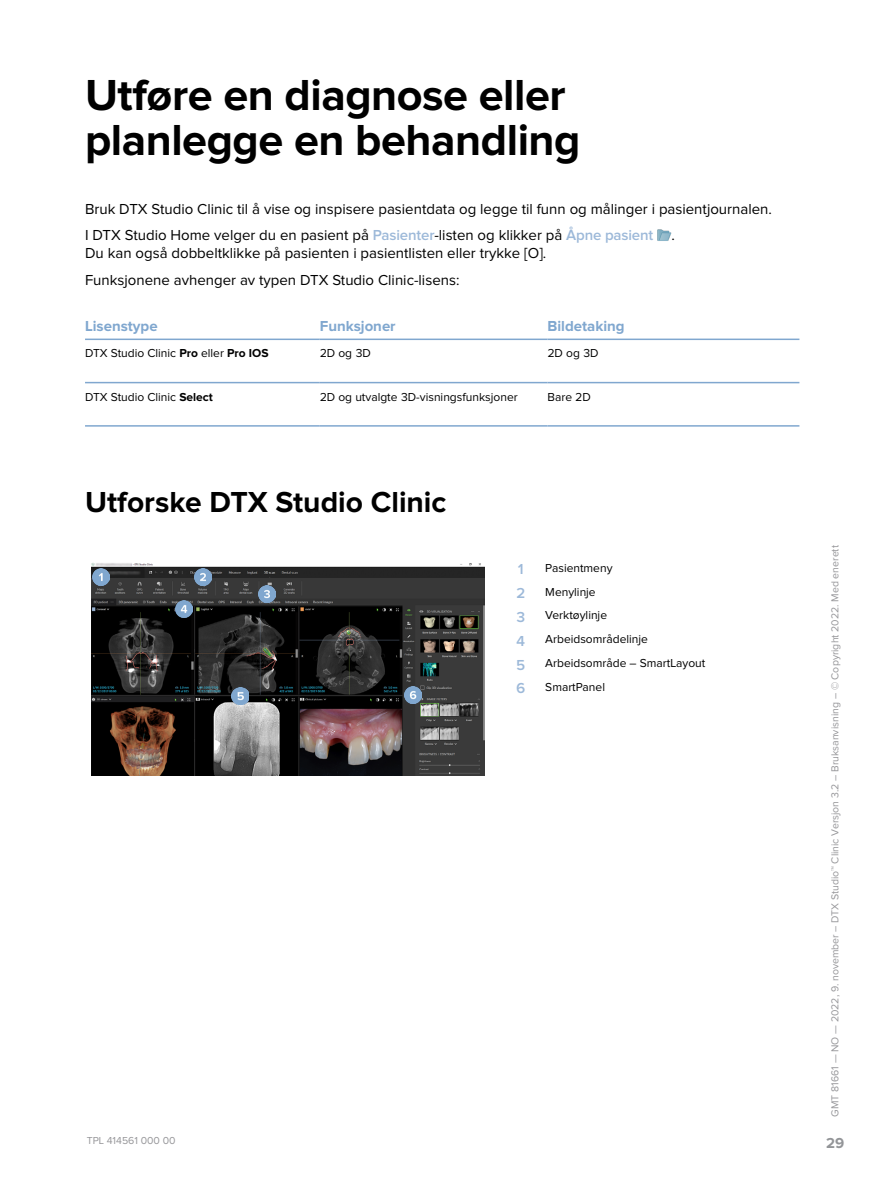
<style>
.page{position:relative;width:893px;height:1191px;background:#fff}
.page>*{position:absolute;margin:0;border:0;box-sizing:border-box;transform-origin:0 0}
.t1{font:700 45px/45px "Proxima Nova";letter-spacing:-.01em;color:#000}
.t2{font:700 30px "Proxima Nova";color:#000}
.t3{font:15px/26.5px "Proxima Nova";color:#000}
.t4{font:700 15px "Proxima Nova";color:#80a7cf}
.t5{font:600 15px "Proxima Nova";color:#9db9d9}
.t6{font:700 15px "Proxima Nova";color:#939598}
.t7{font:12px "Proxima Nova";color:#000}
.t8{font:10.5px "Proxima Nova";color:#969699}
.s1{font-weight:600;color:#9db9d9}
.s2{font-weight:700}
</style>
<div class="page">
<img style="left:657px;top:229px;width:15px;height:12px">
<hr style="left:85px;top:338px;width:235px;height:2px;background:#80a7cf">
<hr style="left:320px;top:338px;width:227px;height:2px;background:#80a7cf">
<hr style="left:547px;top:338px;width:252px;height:2px;background:#80a7cf">
<hr style="left:85px;top:382px;width:235px;height:1px;background:#80a7cf">
<hr style="left:320px;top:382px;width:227px;height:1px;background:#80a7cf">
<hr style="left:547px;top:382px;width:252px;height:1px;background:#80a7cf">
<hr style="left:85px;top:425px;width:235px;height:1px;background:#80a7cf">
<hr style="left:320px;top:425px;width:227px;height:1px;background:#80a7cf">
<hr style="left:547px;top:425px;width:252px;height:1px;background:#80a7cf">
<img style="left:91px;top:562px;width:394px;height:213px">
<img style="left:93px;top:568px;width:17px;height:17px">
<img style="left:194px;top:568px;width:17px;height:17px">
<img style="left:259px;top:585px;width:17px;height:17px">
<img style="left:175px;top:601px;width:17px;height:17px">
<img style="left:232px;top:687px;width:17px;height:17px">
<img style="left:405px;top:686px;width:17px;height:17px">
<h1 class="t1" style="left:85px;top:74px;width:497px">Utføre en diagnose eller planlegge en behandling</h1>
<p class="t3" style="left:85px;top:196px;width:688px">Bruk DTX Studio Clinic til å vise og inspisere pasientdata og legge til funn og målinger i pasientjournalen.<br>I DTX Studio Home velger du en pasient på <span class="s1">Pasienter</span>-listen og klikker på <span class="s1">Åpne pasient</span> .</p>
<p class="t3" style="left:85px;top:241px;width:463px">Du kan også dobbeltklikke på pasienten i pasientlisten eller trykke [O].<br>Funksjonene avhenger av typen DTX Studio Clinic-lisens:</p>
<p class="t4" style="left:85px;top:319px;width:74px">Lisenstype</p>
<p class="t4" style="left:320px;top:319px;width:77px">Funksjoner</p>
<p class="t4" style="left:547px;top:319px;width:79px">Bildetaking</p>
<p class="t7" style="left:85px;top:348px;width:185px">DTX Studio Clinic <span class="s2">Pro</span> eller <span class="s2">Pro IOS</span></p>
<p class="t7" style="left:320px;top:348px;width:53px">2D og 3D</p>
<p class="t7" style="left:547px;top:348px;width:53px">2D og 3D</p>
<p class="t7" style="left:85px;top:391px;width:129px">DTX Studio Clinic <span class="s2">Select</span></p>
<p class="t7" style="left:320px;top:391px;width:199px">2D og utvalgte 3D-visningsfunksjoner</p>
<p class="t7" style="left:547px;top:391px;width:45px">Bare 2D</p>
<h2 class="t2" style="left:85px;top:488px;width:363px">Utforske DTX Studio Clinic</h2>
<p class="t5" style="left:516px;top:562px;width:11px">1</p>
<p class="t7" style="left:545px;top:562px;width:69px">Pasientmeny</p>
<p class="t5" style="left:516px;top:586px;width:11px">2</p>
<p class="t7" style="left:545px;top:586px;width:52px">Menylinje</p>
<p class="t5" style="left:516px;top:610px;width:11px">3</p>
<p class="t7" style="left:545px;top:610px;width:63px">Verktøylinje</p>
<p class="t5" style="left:516px;top:634px;width:11px">4</p>
<p class="t7" style="left:545px;top:634px;width:104px">Arbeidsområdelinje</p>
<p class="t5" style="left:516px;top:657px;width:11px">5</p>
<p class="t7" style="left:545px;top:657px;width:162px">Arbeidsområde – SmartLayout</p>
<p class="t5" style="left:516px;top:681px;width:11px">6</p>
<p class="t7" style="left:545px;top:681px;width:61px">SmartPanel</p>
<p class="t8" style="left:87px;top:1135px;width:90px">TPL 414561 000 00</p>
<p class="t8" style="left:830px;top:1116px;width:572px;rotate:-90deg">GMT 81661 — NO — 2022, 9. november – DTX Studio™ Clinic Versjon 3.2 – Bruksanvisning – © Copyright 2022. Med enerett</p>
<p class="t6" style="left:826px;top:1135px;width:20px">29</p>
</div>
